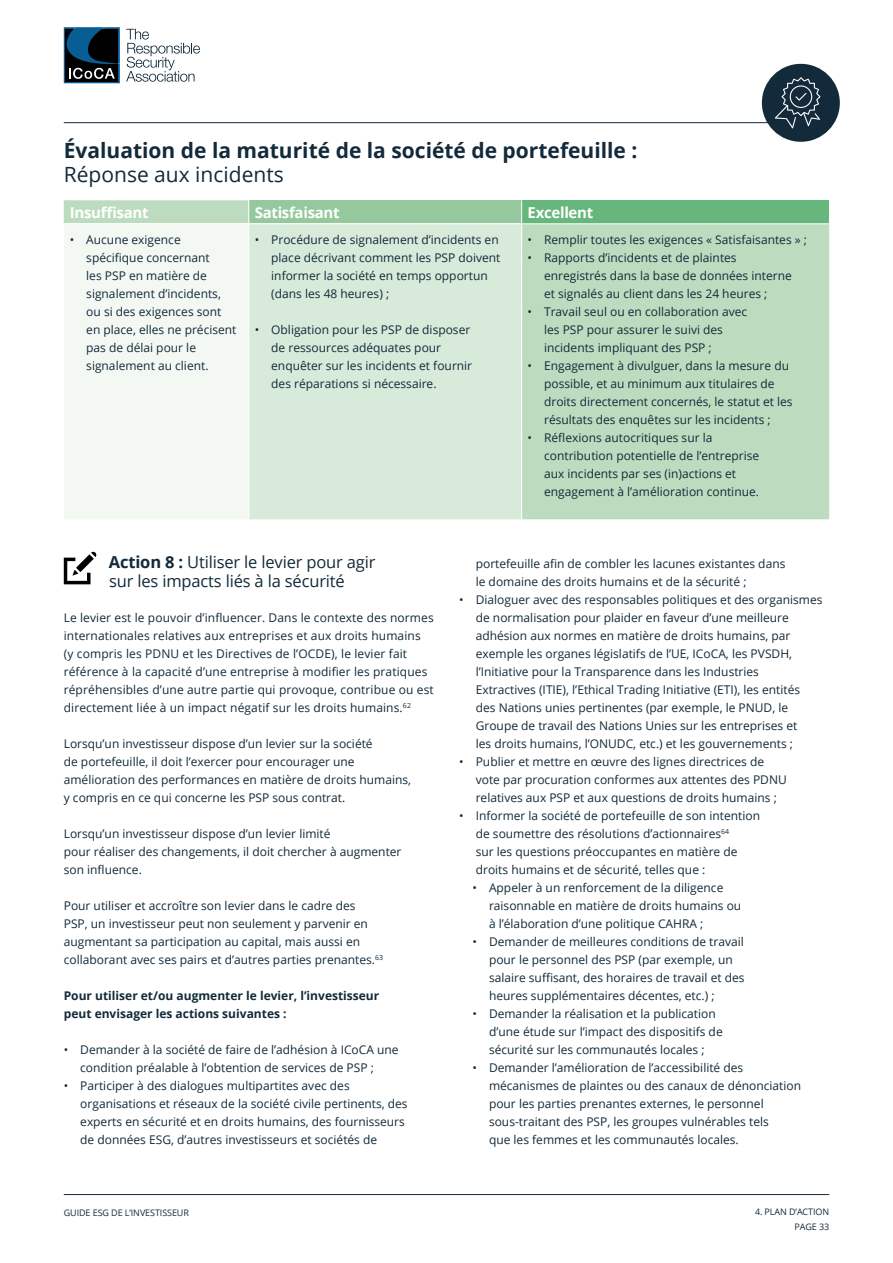
<style>
.page{position:relative;width:893px;height:1263px;background:#fff}
.page>*{position:absolute;margin:0;border:0;box-sizing:border-box;transform-origin:0 0}
.Body{font:700 21px/24px "Open Sans";color:#122a3a}
.Subtitle{font:16.5px/19.5px "Open Sans";letter-spacing:-.01em;color:#122a3a}
.t1{font:700 15px "Open Sans";letter-spacing:-.02em;color:#fff}
.Subtitle-2{font:12px/18px "Open Sans";color:#122a3a}
.Body-2{font:12px/18px "Open Sans";color:#122a3a}
.Body-3{font:700 12px/18px "Open Sans";color:#122a3a}
.t2{font:9px/15px "Open Sans";letter-spacing:-.01em;color:#122a3a;text-align:right}
.s1{font-weight:400}
.s2{font-weight:700}
</style>
<div class="page">
<hr style="left:64px;top:1194px;width:765px;height:1px;background:#122a3a">
<hr style="left:64px;top:122px;width:765px;height:1px;background:#122a3a">
<div style="left:64px;top:200px;width:765px;height:319px;background:#bddcbf"></div>
<div style="left:249px;top:200px;width:273px;height:24px;background:#95c99d"></div>
<div style="left:522px;top:200px;width:307px;height:24px;background:#67b67c"></div>
<div style="left:64px;top:224px;width:185px;height:296px;background:#f3f8f3"></div>
<div style="left:249px;top:224px;width:273px;height:296px;background:#d8eada"></div>
<svg style="left:248px;top:200px;width:1px;height:23px"></svg>
<svg style="left:521px;top:200px;width:1px;height:23px"></svg>
<hr style="left:248px;top:224px;width:1px;height:295px;background:#fff">
<hr style="left:521px;top:224px;width:1px;height:295px;background:#fff">
<hr style="left:64px;top:519px;width:185px;height:1px;background:#fff">
<hr style="left:249px;top:519px;width:273px;height:1px;background:#fff">
<hr style="left:64px;top:223px;width:185px;height:1px;background:#fff">
<hr style="left:249px;top:223px;width:273px;height:1px;background:#fff">
<hr style="left:522px;top:223px;width:307px;height:1px;background:#fff">
<svg style="left:64px;top:552px;width:33px;height:32px"></svg>
<div style="left:762px;top:64px;width:78px;height:78px;background:#122a3a;border-radius:50%"></div>
<svg style="left:775px;top:77px;width:45px;height:51px"></svg>
<svg style="left:126px;top:29px;width:74px;height:53px"></svg>
<svg style="left:64px;top:27px;width:56px;height:56px;background:#122f41"></svg>
<p class="Body" style="left:64px;top:138px;width:575px">Évaluation de la maturité de la société de portefeuille :<br><span class="s1">Réponse aux incidents</span></p>
<p class="t1" style="left:70px;top:202px;width:80px">Insuffisant</p>
<p class="t1" style="left:255px;top:202px;width:86px">Satisfaisant</p>
<p class="t1" style="left:528px;top:202px;width:67px">Excellent</p>
<p class="Subtitle-2" style="left:86px;top:230px;width:152px;text-indent:-16px">• Aucune exigence spécifique concernant<br>les PSP en matière de signalement d’incidents, ou si des exigences sont en place, elles ne précisent pas de délai pour le signalement au client.</p>
<p class="Subtitle-2" style="left:271px;top:230px;width:231px;text-indent:-16px">• Procédure de signalement d’incidents en place décrivant comment les PSP doivent informer la société en temps opportun (dans les 48 heures) ;</p>
<p class="Subtitle-2" style="left:528px;top:230px;width:281px">• Remplir toutes les exigences « Satisfaisantes » ;</p>
<p class="Subtitle-2" style="left:544px;top:248px;width:249px;text-indent:-16px">• Rapports d’incidents et de plaintes enregistrés dans la base de données interne et signalés au client dans les 24 heures ;</p>
<p class="Subtitle-2" style="left:544px;top:302px;width:205px;text-indent:-16px">• Travail seul ou en collaboration avec les PSP pour assurer le suivi des incidents impliquant des PSP ;</p>
<p class="Subtitle-2" style="left:544px;top:356px;width:250px;text-indent:-16px">• Engagement à divulguer, dans la mesure du possible, et au minimum aux titulaires de droits directement concernés, le statut et les résultats des enquêtes sur les incidents ;</p>
<p class="Subtitle-2" style="left:544px;top:428px;width:217px;text-indent:-16px">• Réflexions autocritiques sur la contribution potentielle de l’entreprise aux incidents par ses (in)actions et engagement à l’amélioration continue.</p>
<p class="Subtitle-2" style="left:271px;top:320px;width:202px;text-indent:-16px">• Obligation pour les PSP de disposer de ressources adéquates pour enquêter sur les incidents et fournir des réparations si nécessaire.</p>
<p class="Subtitle" style="left:109px;top:552px;width:268px"><span class="s2">Action 8 :</span> Utiliser le levier pour agir sur les impacts liés à la sécurité</p>
<p class="Subtitle-2" style="left:64px;top:608px;width:371px">Le levier est le pouvoir d’influencer. Dans le contexte des normes internationales relatives aux entreprises et aux droits humains<br>(y compris les PDNU et les Directives de l’OCDE), le levier fait référence à la capacité d’une entreprise à modifier les pratiques répréhensibles d’une autre partie qui provoque, contribue ou est directement liée à un impact négatif sur les droits humains.<sup>62</sup></p>
<p class="Body-2" style="left:64px;top:734px;width:349px">Lorsqu’un investisseur dispose d’un levier sur la société<br>de portefeuille, il doit l’exercer pour encourager une amélioration des performances en matière de droits humains, y compris en ce qui concerne les PSP sous contrat.</p>
<p class="Body-2" style="left:64px;top:824px;width:339px">Lorsqu’un investisseur dispose d’un levier limité<br>pour réaliser des changements, il doit chercher à augmenter son influence.</p>
<p class="Body-2" style="left:64px;top:896px;width:321px">Pour utiliser et accroître son levier dans le cadre des<br>PSP, un investisseur peut non seulement y parvenir en augmentant sa participation au capital, mais aussi en collaborant avec ses pairs et d’autres parties prenantes.<sup>63</sup></p>
<p class="Body-3" style="left:64px;top:986px;width:317px">Pour utiliser et/ou augmenter le levier, l’investisseur peut envisager les actions suivantes :</p>
<p class="Subtitle-2" style="left:80px;top:1040px;width:320px;text-indent:-16px">• Demander à la société de faire de l’adhésion à ICoCA une condition préalable à l’obtention de services de PSP ;</p>
<p class="Subtitle-2" style="left:80px;top:1076px;width:329px;text-indent:-16px">• Participer à des dialogues multipartites avec des organisations et réseaux de la société civile pertinents, des experts en sécurité et en droits humains, des fournisseurs de données ESG, d’autres investisseurs et sociétés de</p>
<p class="Subtitle-2" style="left:476px;top:554px;width:311px">portefeuille afin de combler les lacunes existantes dans le domaine des droits humains et de la sécurité ;</p>
<p class="Subtitle-2" style="left:476px;top:590px;width:348px;text-indent:-16px">• Dialoguer avec des responsables politiques et des organismes de normalisation pour plaider en faveur d’une meilleure adhésion aux normes en matière de droits humains, par exemple les organes législatifs de l’UE, ICoCA, les PVSDH, l’Initiative pour la Transparence dans les Industries<br>Extractives (ITIE), l’Ethical Trading Initiative (ETI), les entités des Nations unies pertinentes (par exemple, le PNUD, le Groupe de travail des Nations Unies sur les entreprises et<br>les droits humains, l’ONUDC, etc.) et les gouvernements ;</p>
<p class="Subtitle-2" style="left:476px;top:752px;width:313px;text-indent:-16px">• Publier et mettre en œuvre des lignes directrices de vote par procuration conformes aux attentes des PDNU relatives aux PSP et aux questions de droits humains ;</p>
<p class="Subtitle-2" style="left:476px;top:806px;width:286px;text-indent:-16px">• Informer la société de portefeuille de son intention de soumettre des résolutions d’actionnaires<sup>64<br></sup>sur les questions préoccupantes en matière de droits humains et de sécurité, telles que :</p>
<p class="Subtitle-2" style="left:489px;top:878px;width:254px;text-indent:-16px">• Appeler à un renforcement de la diligence raisonnable en matière de droits humains ou à l’élaboration d’une politique CAHRA ;</p>
<p class="Subtitle-2" style="left:489px;top:932px;width:257px;text-indent:-16px">• Demander de meilleures conditions de travail pour le personnel des PSP (par exemple, un salaire suffisant, des horaires de travail et des heures supplémentaires décentes, etc.) ;</p>
<p class="Subtitle-2" style="left:489px;top:1004px;width:235px;text-indent:-16px">• Demander la réalisation et la publication d’une étude sur l’impact des dispositifs de sécurité sur les communautés locales ;</p>
<p class="Subtitle-2" style="left:489px;top:1058px;width:314px;text-indent:-16px">• Demander l’amélioration de l’accessibilité des mécanismes de plaintes ou des canaux de dénonciation pour les parties prenantes externes, le personnel sous-traitant des PSP, les groupes vulnérables tels<br>que les femmes et les communautés locales.</p>
<p class="t2" style="left:64px;top:1205px;width:127px">GUIDE ESG DE L’INVESTISSEUR</p>
<p class="t2" style="left:755px;top:1203px;width:76px">4. PLAN D’ACTION<br>PAGE 33</p>
</div>
